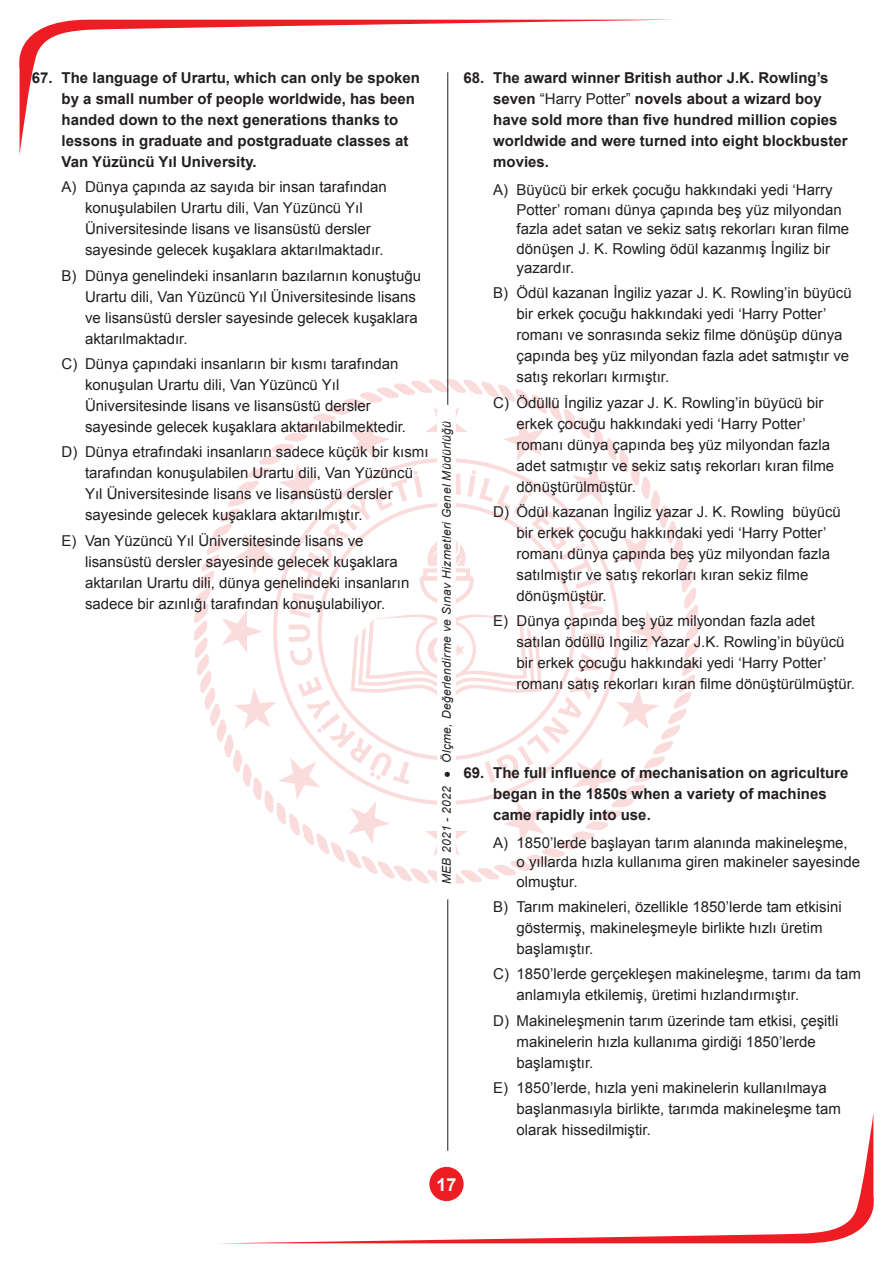
<style>
.page{position:relative;width:893px;height:1263px;background:#fff}
.page>*{position:absolute;margin:0;border:0;box-sizing:border-box;transform-origin:0 0}
.t1{font:700 18px "Arial";color:#fff}
.t2{font:15px/21px "Arial";color:#231f20}
.t3{font:700 15px/21px "Arial";color:#231f20}
.t4{font:italic 12px "Arial";letter-spacing:.03em;color:#231f20}
.s1{font-weight:400}
</style>
<div class="page">
<svg style="left:19px;top:20px;width:633px;height:135px"></svg>
<svg style="left:242px;top:1113px;width:632px;height:130px"></svg>
<svg style="left:187px;top:372px;width:519px;height:519px"></svg>
<hr style="left:447px;top:72px;width:1px;height:1079px;background:#231f20">
<div style="left:437px;top:405px;width:19px;height:494px;background:#fff;border-radius:9px"></div>
<p class="t3" style="left:62px;top:68px;width:360px;text-indent:-30px">67. The language of Urartu, which can only be spoken by a small number of people worldwide, has been handed down to the next generations thanks to lessons in graduate and postgraduate classes at Van Yüzüncü Yıl University.</p>
<p class="t2" style="left:85px;top:177px;width:303px;text-indent:-23px">A) Dünya çapında az sayıda bir insan tarafından konuşulabilen Urartu dili, Van Yüzüncü Yıl Üniversitesinde lisans ve lisansüstü dersler sayesinde gelecek kuşaklara aktarılmaktadır.</p>
<p class="t2" style="left:85px;top:265px;width:338px;text-indent:-23px">B) Dünya genelindeki insanların bazılarnın konuştuğu Urartu dili, Van Yüzüncü Yıl Üniversitesinde lisans ve lisansüstü dersler sayesinde gelecek kuşaklara aktarılmaktadır.</p>
<p class="t2" style="left:85px;top:353px;width:323px;text-indent:-23px">C) Dünya çapındaki insanların bir kısmı tarafından konuşulan Urartu dili, Van Yüzüncü Yıl Üniversitesinde lisans ve lisansüstü dersler sayesinde gelecek kuşaklara aktarılabilmektedir.</p>
<p class="t2" style="left:85px;top:442px;width:345px;text-indent:-23px">D) Dünya etrafındaki insanların sadece küçük bir kısmı tarafından konuşulabilen Urartu dili, Van Yüzüncü Yıl Üniversitesinde lisans ve lisansüstü dersler sayesinde gelecek kuşaklara aktarılmıştır.</p>
<p class="t2" style="left:85px;top:530px;width:326px;text-indent:-23px">E) Van Yüzüncü Yıl Üniversitesinde lisans ve lisansüstü dersler sayesinde gelecek kuşaklara aktarılan Urartu dili, dünya genelindeki insanların sadece bir azınlığı tarafından konuşulabiliyor.</p>
<p class="t4" style="left:439px;top:884px;width:465px;rotate:-90deg">MEB 2021 - 2022 ● Ölçme, Değerlendirme ve Sınav Hizmetleri Genel Müdürlüğü</p>
<p class="t3" style="left:493px;top:68px;width:356px;text-indent:-30px">68. The award winner British author J.K. Rowling’s seven <span class="s1">“Harry Potter”</span> novels about a wizard boy have sold more than five hundred million copies worldwide and were turned into eight blockbuster movies.</p>
<p class="t2" style="left:517px;top:180px;width:334px;line-height:19.5px;text-indent:-23px">A) Büyücü bir erkek çocuğu hakkındaki yedi ‘Harry Potter’ romanı dünya çapında beş yüz milyondan fazla adet satan ve sekiz satış rekorları kıran filme dönüşen J. K. Rowling ödül kazanmış İngiliz bir yazardır.</p>
<p class="t2" style="left:517px;top:283px;width:337px;text-indent:-23px">B) Ödül kazanan İngiliz yazar J. K. Rowling’in büyücü bir erkek çocuğu hakkındaki yedi ‘Harry Potter’ romanı ve sonrasında sekiz filme dönüşüp dünya çapında beş yüz milyondan fazla adet satmıştır ve satış rekorları kırmıştır.</p>
<p class="t2" style="left:517px;top:392px;width:319px;text-indent:-23px">C) Ödüllü İngiliz yazar J. K. Rowling’in büyücü bir erkek çocuğu hakkındaki yedi ‘Harry Potter’ romanı dünya çapında beş yüz milyondan fazla adet satmıştır ve sekiz satış rekorları kıran filme dönüştürülmüştür.</p>
<p class="t2" style="left:517px;top:501px;width:326px;text-indent:-23px">D) Ödül kazanan İngiliz yazar J. K. Rowling büyücü bir erkek çocuğu hakkındaki yedi ‘Harry Potter’ romanı dünya çapında beş yüz milyondan fazla satılmıştır ve satış rekorları kıran sekiz filme dönüşmüştür.</p>
<p class="t2" style="left:517px;top:611px;width:340px;text-indent:-23px">E) Dünya çapında beş yüz milyondan fazla adet satılan ödüllü Ingiliz Yazar J.K. Rowling’in büyücü bir erkek çocuğu hakkındaki yedi ‘Harry Potter’ romanı satış rekorları kıran filme dönüştürülmüştür.</p>
<p class="t3" style="left:493px;top:762px;width:357px;text-indent:-30px">69. The full influence of mechanisation on agriculture began in the 1850s when a variety of machines came rapidly into use.</p>
<p class="t2" style="left:517px;top:833px;width:345px;line-height:19.5px;text-indent:-23px">A) 1850’lerde başlayan tarım alanında makineleşme,<br>o yıllarda hızla kullanıma giren makineler sayesinde olmuştur.</p>
<p class="t2" style="left:517px;top:896px;width:327px;text-indent:-23px">B) Tarım makineleri, özellikle 1850’lerde tam etkisini göstermiş, makineleşmeyle birlikte hızlı üretim başlamıştır.</p>
<p class="t2" style="left:517px;top:964px;width:346px;text-indent:-23px">C) 1850’lerde gerçekleşen makineleşme, tarımı da tam anlamıyla etkilemiş, üretimi hızlandırmıştır.</p>
<p class="t2" style="left:517px;top:1010px;width:323px;text-indent:-23px">D) Makineleşmenin tarım üzerinde tam etkisi, çeşitli makinelerin hızla kullanıma girdiği 1850’lerde başlamıştır.</p>
<p class="t2" style="left:517px;top:1077px;width:326px;text-indent:-23px">E) 1850’lerde, hızla yeni makinelerin kullanılmaya başlanmasıyla birlikte, tarımda makineleşme tam olarak hissedilmiştir.</p>
<p class="t1" style="left:436px;top:1172px;width:22px">17</p>
</div>
